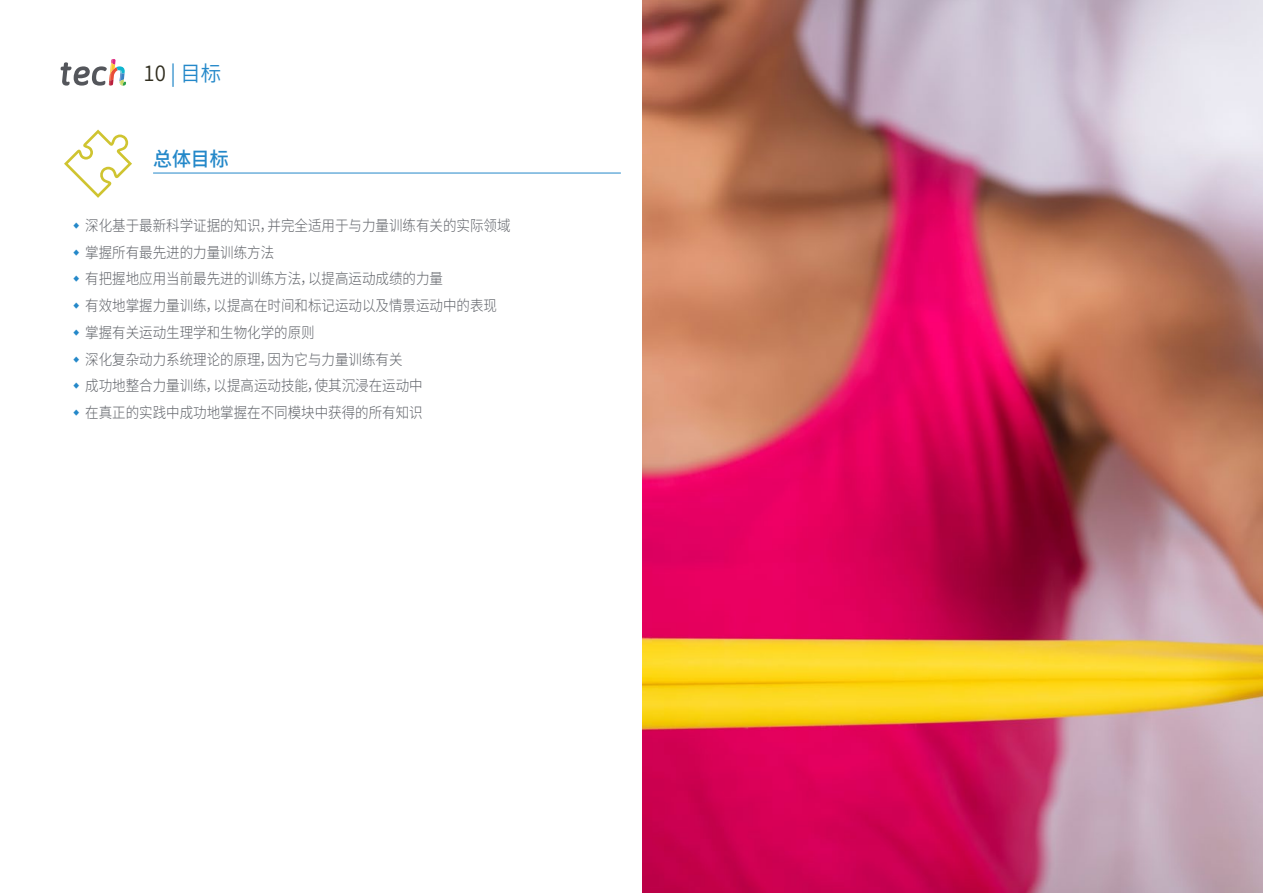
<style>
.page{position:relative;width:1263px;height:893px;background:#fff}
.page>*{position:absolute;margin:0;border:0;box-sizing:border-box;transform-origin:0 0}
.t1{font:21px "Source Han Sans CN";color:#2488c9}
.t2{font:500 19.5px "Source Han Sans CN";color:#2488c9}
.t3{font:300 15px/26.7px "Source Han Sans CN";color:#61646a;scale:.9 1}
.s1{color:#312e20}
</style>
<div class="page">
<hr style="left:153px;top:173px;width:468px;height:1px;background:#2488c9">
<svg style="left:64px;top:130px;width:68px;height:68px"></svg>
<img style="left:642px;top:0;width:621px;height:893px">
<svg style="left:61px;top:59px;width:65px;height:27px"></svg>
<h1 class="t1" style="left:144px;top:61px;width:79px"><span class="s1">10</span> | 目标</h1>
<h2 class="t2" style="left:153px;top:147px;width:77px">总体目标</h2>
<p class="t3" style="left:85px;top:212px;width:474px">深化基于最新科学证据的知识，并完全适用于与力量训练有关的实际领域掌握所有最先进的力量训练方法<br>有把握地应用当前最先进的训练方法，以提高运动成绩的力量<br>有效地掌握力量训练，以提高在时间和标记运动以及情景运动中的表现掌握有关运动生理学和生物化学的原则<br>深化复杂动力系统理论的原理，因为它与力量训练有关<br>成功地整合力量训练，以提高运动技能，使其沉浸在运动中<br>在真正的实践中成功地掌握在不同模块中获得的所有知识</p>
</div>
